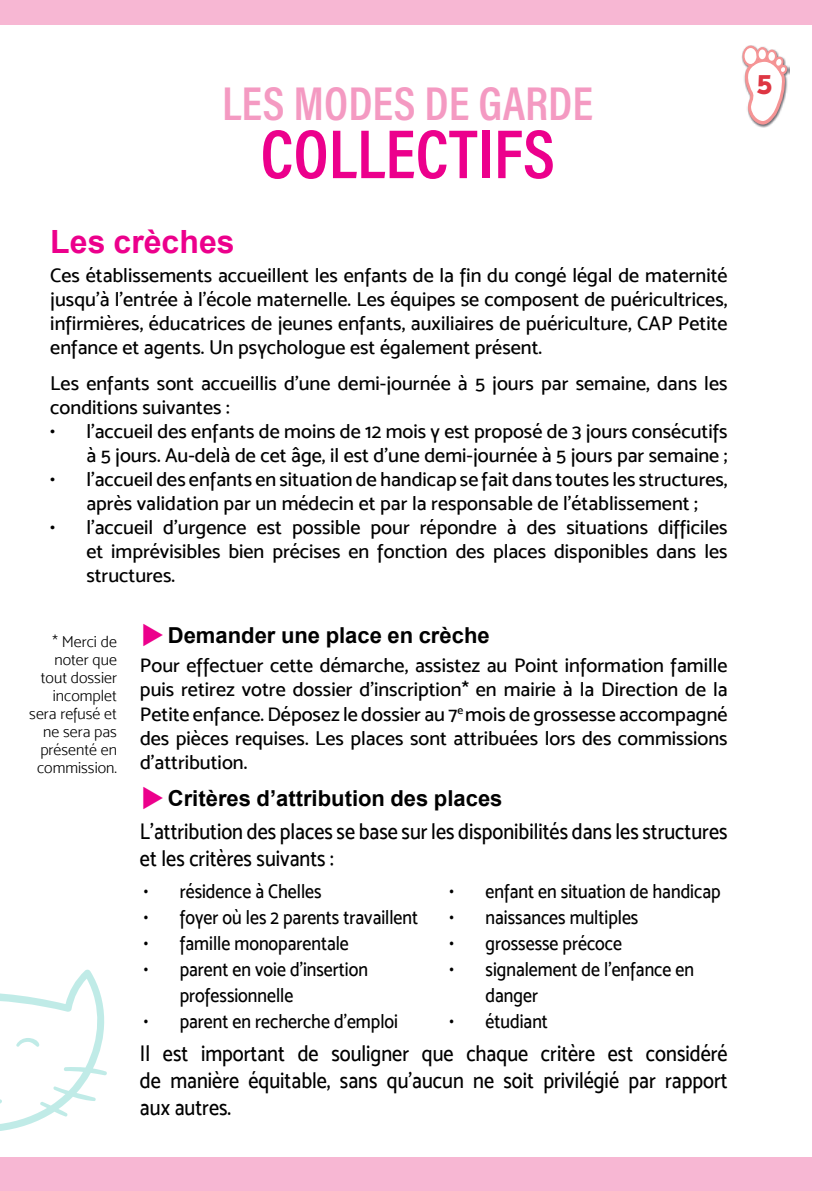
<style>
.page{position:relative;width:840px;height:1191px;background:#fff}
.page>*{position:absolute;margin:0;border:0;box-sizing:border-box;transform-origin:0 0}
.t1{font:70px "Acumin Variable Concept";color:#ec008c}
.t2{font:48px "Acumin Variable Concept";color:#f49ac2}
.t3{font:700 32px "Arial";color:#ec008c}
.t4{font:30px "Mosk Extra Bold 800";color:#de3643}
.t5{font:22.6px/27px "Mosk Medium 500";color:#000;scale:.89 1}
.t6{font:700 22px "Arial";color:#000}
.t7{font:20px/24px "Mosk Medium 500";color:#000;text-align:justify}
.t8{font:20px/26px "Mosk Medium 500";color:#000;scale:.89 1}
.t9{font:16px/18px "Mosk Light 300";color:#000;text-align:right}
</style>
<div class="page">
<div style="left:0;top:0;width:839px;height:1191px;background:#f7b7d3"></div>
<div style="left:0;top:25px;width:811px;height:1132px;background:#fff"></div>
<img style="left:786px;top:65px;width:2px;height:28px">
<svg style="left:741px;top:45px;width:45px;height:83px"></svg>
<svg style="left:0;top:969px;width:107px;height:162px"></svg>
<h2 class="t2" style="left:222px;top:70px;width:372px">LES MODES DE GARDE</h2>
<h1 class="t1" style="left:260px;top:106px;width:296px">COLLECTIFS</h1>
<h3 class="t3" style="left:50px;top:220px;width:186px">Les crèches</h3>
<p class="t7" style="left:50px;top:263px;width:678px">Ces établissements accueillent les enfants de la fin du congé légal de maternité jusqu’à l’entrée à l’école maternelle. Les équipes se composent de puéricultrices, infirmières, éducatrices de jeunes enfants, auxiliaires de puériculture, CAP Petite enfance et agents. Un psychologue est également présent.</p>
<p class="t7" style="left:50px;top:371px;width:678px">Les enfants sont accueillis d’une demi-journée à 5 jours par semaine, dans les conditions suivantes :</p>
<p class="t7" style="left:50px;top:419px;width:678px;text-align:right">• l’accueil des enfants de moins de 12 mois y est proposé de 3 jours consécutifs à 5 jours. Au-delà de cet âge, il est d’une demi-journée à 5 jours par semaine ;</p>
<p class="t7" style="left:50px;top:467px;width:678px;text-align:center">• l’accueil des enfants en situation de handicap se fait dans toutes les structures, après validation par un médecin et par la responsable de l’établissement ;</p>
<p class="t7" style="left:86px;top:515px;width:642px;text-indent:-36px">• l’accueil d’urgence est possible pour répondre à des situations difficiles et imprévisibles bien précises en fonction des places disponibles dans les structures.</p>
<p class="t9" style="left:29px;top:632px;width:89px">* Merci de noter que tout dossier incomplet sera refusé et ne sera pas présenté en commission.</p>
<p class="t6" style="left:168px;top:620px;width:323px">Demander une place en crèche</p>
<p class="t7" style="left:140px;top:653px;width:589px">Pour effectuer cette démarche, assistez au Point information famille puis retirez votre dossier d’inscription* en mairie à la Direction de la Petite enfance. Déposez le dossier au 7<sup>e</sup> mois de grossesse accompagné des pièces requises. Les places sont attribuées lors des commissions d’attribution.</p>
<p class="t6" style="left:168px;top:783px;width:336px">Critères d’attribution des places</p>
<p class="t5" style="left:140px;top:817px;width:661px">L’attribution des places se base sur les disponibilités dans les structures et les critères suivants :</p>
<p class="t8" style="left:144px;top:878px;width:201px">• résidence à Chelles</p>
<p class="t8" style="left:144px;top:904px;width:310px">• foyer où les 2 parents travaillent</p>
<p class="t8" style="left:144px;top:930px;width:232px">• famille monoparentale</p>
<p class="t8" style="left:180px;top:956px;width:213px;text-indent:-36px">• parent en voie d’insertion professionnelle</p>
<p class="t8" style="left:144px;top:1008px;width:287px">• parent en recherche d’emploi</p>
<p class="t8" style="left:449px;top:878px;width:306px">• enfant en situation de handicap</p>
<p class="t8" style="left:449px;top:904px;width:214px">• naissances multiples</p>
<p class="t8" style="left:449px;top:930px;width:195px">• grossesse précoce</p>
<p class="t8" style="left:485px;top:956px;width:236px;text-indent:-36px">• signalement de l’enfance en danger</p>
<p class="t8" style="left:449px;top:1008px;width:112px">• étudiant</p>
<p class="t5" style="left:140px;top:1039px;width:661px;text-align:justify">Il est important de souligner que chaque critère est considéré de manière équitable, sans qu’aucun ne soit privilégié par rapport aux autres.</p>
<h3 class="t4" style="left:756px;top:63px;width:17px">5</h3>
</div>
